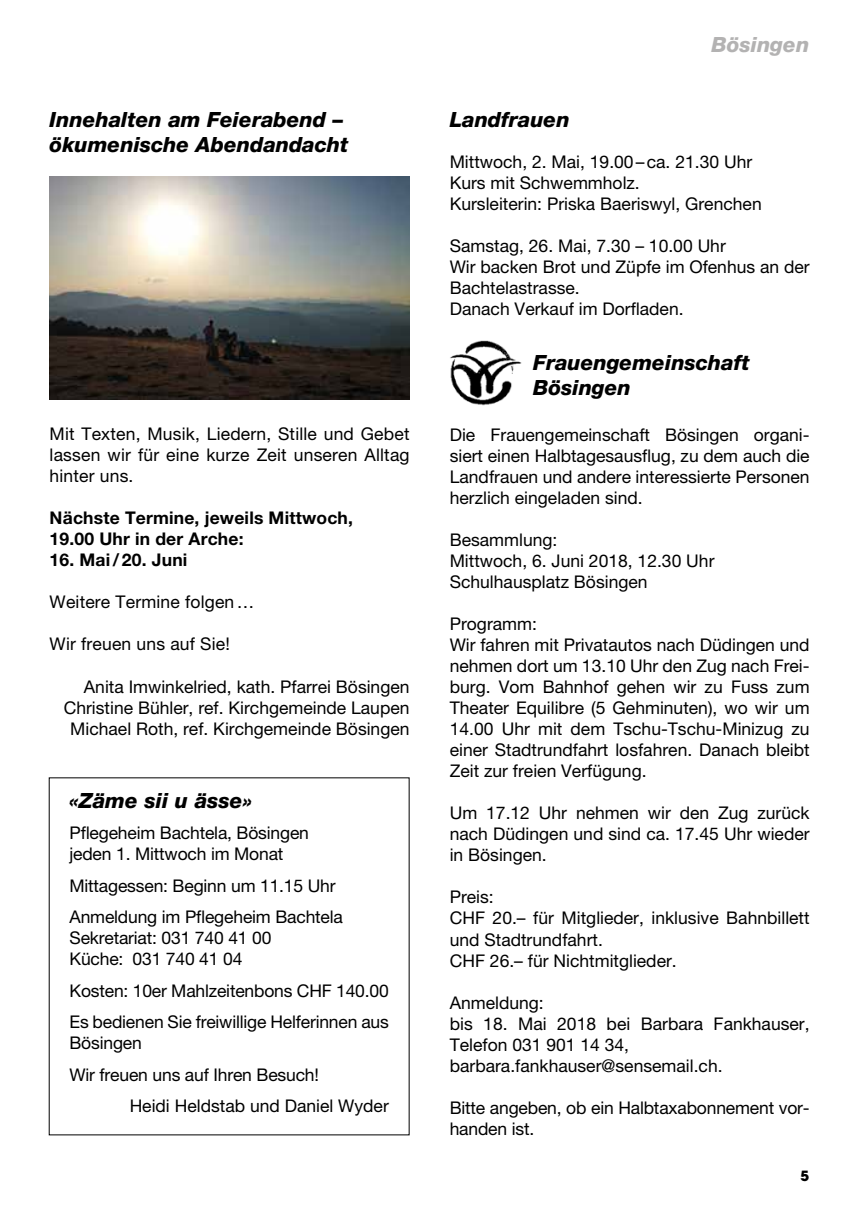
<style>
.page{position:relative;width:844px;height:1216px;background:#fff}
.page>*{position:absolute;margin:0;border:0;box-sizing:border-box;transform-origin:0 0}
.t1{font:italic 800 21px/25.2px "Helvetica Neue LT Std";color:#000}
.t2{font:italic 800 21px "Helvetica Neue LT Std";color:#b3b2b2}
.t3{font:17.5px/21px "Helvetica Neue LT Std";color:#000}
.t4{font:700 17.5px/21px "Helvetica Neue LT Std";letter-spacing:.01em;color:#000}
.t5{font:700 14px "Avant Garde";color:#000}
</style>
<div class="page">
<img style="left:450px;top:340px;width:72px;height:66px">
<img style="left:50px;top:177px;width:359px;height:222px">
<p class="t1" style="left:50px;top:106px;width:300px">Innehalten am Feierabend – ökumenische Abendandacht</p>
<p class="t3" style="left:50px;top:423px;width:361px;text-align:justify">Mit Texten, Musik, Liedern, Stille und Gebet lassen wir für eine kurze Zeit unseren Alltag hinter uns.</p>
<p class="t4" style="left:50px;top:507px;width:305px">Nächste Termine, jeweils Mittwoch,<br>19.00 Uhr in der Arche:</p>
<p class="t4" style="left:50px;top:549px;width:139px">16. Mai/ 20. Juni</p>
<p class="t3" style="left:50px;top:591px;width:206px">Weitere Termine folgen…</p>
<p class="t3" style="left:50px;top:633px;width:182px">Wir freuen uns auf Sie!</p>
<p class="t3" style="left:64px;top:676px;width:347px;text-align:right">Anita Imwinkelried, kath. Pfarrei Bösingen<br>Christine Bühler, ref. Kirchgemeinde Laupen<br>Michael Roth, ref. Kirchgemeinde Bösingen</p>
<p class="t1" style="left:69px;top:788px;width:184px">«Zäme sii u ässe»</p>
<p class="t3" style="left:69px;top:822px;width:241px">Pflegeheim Bachtela, Bösingen jeden 1. Mittwoch im Monat</p>
<p class="t3" style="left:69px;top:869px;width:275px;line-height:31.5px">Mittagessen: Beginn um 11.15 Uhr<br>Anmeldung im Pflegeheim Bachtela</p>
<p class="t3" style="left:69px;top:927px;width:203px">Sekretariat: 031 740 41 00<br>Küche: 031 740 41 04</p>
<p class="t3" style="left:69px;top:974px;width:321px;line-height:31.5px">Kosten: 10er Mahlzeitenbons CHF 140.00<br>Es bedienen Sie freiwillige Helferinnen aus</p>
<p class="t3" style="left:69px;top:1032px;width:74px">Bösingen</p>
<p class="t3" style="left:69px;top:1063px;width:251px">Wir freuen uns auf Ihren Besuch!</p>
<p class="t3" style="left:130px;top:1095px;width:260px">Heidi Heldstab und Daniel Wyder</p>
<p class="t2" style="left:711px;top:32px;width:99px">Bösingen</p>
<p class="t1" style="left:449px;top:106px;width:121px">Landfrauen</p>
<p class="t3" style="left:449px;top:151px;width:313px">Mittwoch, 2. Mai, 19.00–ca. 21.30 Uhr<br>Kurs mit Schwemmholz.<br>Kursleiterin: Priska Baeriswyl, Grenchen</p>
<p class="t3" style="left:449px;top:235px;width:361px">Samstag, 26. Mai, 7.30 – 10.00 Uhr<br>Wir backen Brot und Züpfe im Ofenhus an der<br>Bachtelastrasse.<br>Danach Verkauf im Dorfladen.</p>
<p class="t1" style="left:533px;top:350px;width:218px">Frauengemeinschaft<br>Bösingen</p>
<p class="t3" style="left:449px;top:424px;width:361px;text-align:justify">Die Frauengemeinschaft Bösingen organi&shy;siert einen Halbtagesausflug, zu dem auch die Landfrauen und andere interessierte Personen herzlich eingeladen sind.</p>
<p class="t3" style="left:449px;top:529px;width:266px">Besammlung:<br>Mittwoch, 6. Juni 2018, 12.30 Uhr<br>Schulhausplatz Bösingen</p>
<p class="t3" style="left:449px;top:613px;width:361px">Programm:<br>Wir fahren mit Privatautos nach Düdingen und nehmen dort um 13.10 Uhr den Zug nach Frei&shy;burg. Vom Bahnhof gehen wir zu Fuss zum Theater Equilibre (5 Gehminuten), wo wir um 14.00 Uhr mit dem Tschu-Tschu-Minizug zu einer Stadtrundfahrt losfahren. Danach bleibt Zeit zur freien Verfügung.</p>
<p class="t3" style="left:449px;top:802px;width:361px;text-align:justify">Um 17.12 Uhr nehmen wir den Zug zurück nach Düdingen und sind ca. 17.45 Uhr wieder in Bösingen.</p>
<p class="t3" style="left:449px;top:886px;width:361px">Preis:<br>CHF 20.– für Mitglieder, inklusive Bahnbillett und Stadtrundfahrt.<br>CHF 26.– für Nichtmitglieder.</p>
<p class="t3" style="left:449px;top:991px;width:361px">Anmeldung:<br>bis 18. Mai 2018 bei Barbara Fankhauser,<br>Telefon 031 901 14 34, barbara.fankhauser@sensemail.ch.</p>
<p class="t3" style="left:449px;top:1096px;width:361px">Bitte angeben, ob ein Halbtaxabonnement vor&shy;handen ist.</p>
<p class="t5" style="left:800px;top:1166px;width:10px">5</p>
</div>
